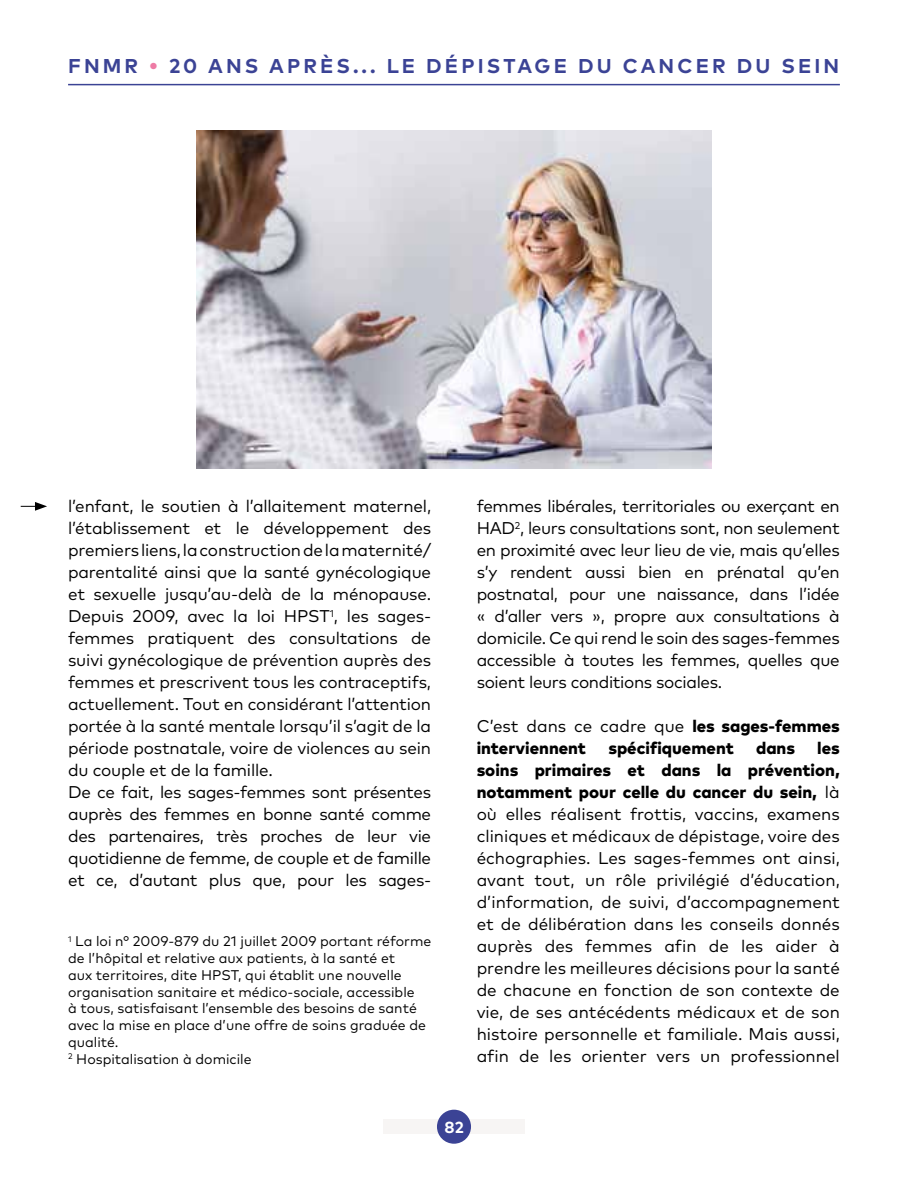
<style>
.page{position:relative;width:908px;height:1191px;background:#fff}
.page>*{position:absolute;margin:0;border:0;box-sizing:border-box;transform-origin:0 0}
.t1{font:700 20px "Mark Pro";letter-spacing:.155em;color:#3b4395}
.t2{font:17px/22px "Mark Pro";letter-spacing:-.01em;color:#000;text-align:justify}
.t3{font:800 17px/22px "Mark Pro";color:#000}
.t4{font:700 16px "Mark Pro";color:#fff}
.t5{font:14px/16.8px "Mark Pro";color:#000}
.s1{color:#ee7ba5}
.s2{font-weight:400}
.s3{font-weight:800}
</style>
<div class="page">
<div style="left:383px;top:1119px;width:141px;height:14px;background:#f7f5f4"></div>
<div style="left:437px;top:1109px;width:34px;height:34px;background:#3b4395;border-radius:50%"></div>
<hr style="left:68px;top:84px;width:771px;height:1px;background:#3b4395">
<img style="left:196px;top:130px;width:515px;height:339px">
<svg style="left:21px;top:502px;width:26px;height:9px"></svg>
<p class="t1" style="left:68px;top:50px;width:772px">FNMR <span class="s1">•</span> 20 ANS APRÈS... LE DÉPISTAGE DU CANCER DU SEIN</p>
<p class="t2" style="left:68px;top:494px;width:364px;text-align:left">l’enfant, le soutien à l’allaitement maternel, l’établissement et le développement des premiers liens, la construction de la maternité/ parentalité ainsi que la santé gynécologique et sexuelle jusqu’au-delà de la ménopause.<br>Depuis 2009, avec la loi HPST<sup>1</sup>, les sages&shy;femmes pratiquent des consultations de suivi gynécologique de prévention auprès des femmes et prescrivent tous les contraceptifs, actuellement. Tout en considérant l’attention portée à la santé mentale lorsqu’il s’agit de la période postnatale, voire de violences au sein du couple et de la famille.<br>De ce fait, les sages-femmes sont présentes auprès des femmes en bonne santé comme des partenaires, très proches de leur vie quotidienne de femme, de couple et de famille et ce, d’autant plus que, pour les sages-</p>
<p class="t2" style="left:476px;top:494px;width:364px">femmes libérales, territoriales ou exerçant en HAD<sup>2</sup>, leurs consultations sont, non seulement en proximité avec leur lieu de vie, mais qu’elles s’y rendent aussi bien en prénatal qu’en postnatal, pour une naissance, dans l’idée « d’aller vers », propre aux consultations à domicile. Ce qui rend le soin des sages-femmes accessible à toutes les femmes, quelles que soient leurs conditions sociales.</p>
<p class="t3" style="left:476px;top:714px;width:364px"><span class="s2">C’est dans ce cadre que</span> les sages-femmes interviennent</p>
<p class="t3" style="left:608px;top:736px;width:127px">spécifiquement</p>
<p class="t3" style="left:755px;top:736px;width:40px">dans</p>
<p class="t2" style="left:476px;top:736px;width:364px;text-indent:340px"><span class="s3">les soins primaires et dans la prévention, notamment pour celle du cancer du sein,</span> là où elles réalisent frottis, vaccins, examens cliniques et médicaux de dépistage, voire des échographies. Les sages-femmes ont ainsi, avant tout, un rôle privilégié d’éducation, d’information, de suivi, d’accompagnement et de délibération dans les conseils donnés auprès des femmes afin de les aider à prendre les meilleures décisions pour la santé de chacune en fonction de son contexte de vie, de ses antécédents médicaux et de son histoire personnelle et familiale. Mais aussi, afin de les orienter vers un professionnel</p>
<p class="t5" style="left:68px;top:931px;width:364px"><sup>1</sup> La loi n° 2009-879 du 21 juillet 2009 portant réforme de l’hôpital et relative aux patients, à la santé et<br>aux territoires, dite HPST, qui établit une nouvelle organisation sanitaire et médico-sociale, accessible<br>à tous, satisfaisant l’ensemble des besoins de santé avec la mise en place d’une offre de soins graduée de qualité.<br><sup>2</sup> Hospitalisation à domicile</p>
<p class="t4" style="left:444px;top:1114px;width:21px">82</p>
</div>
